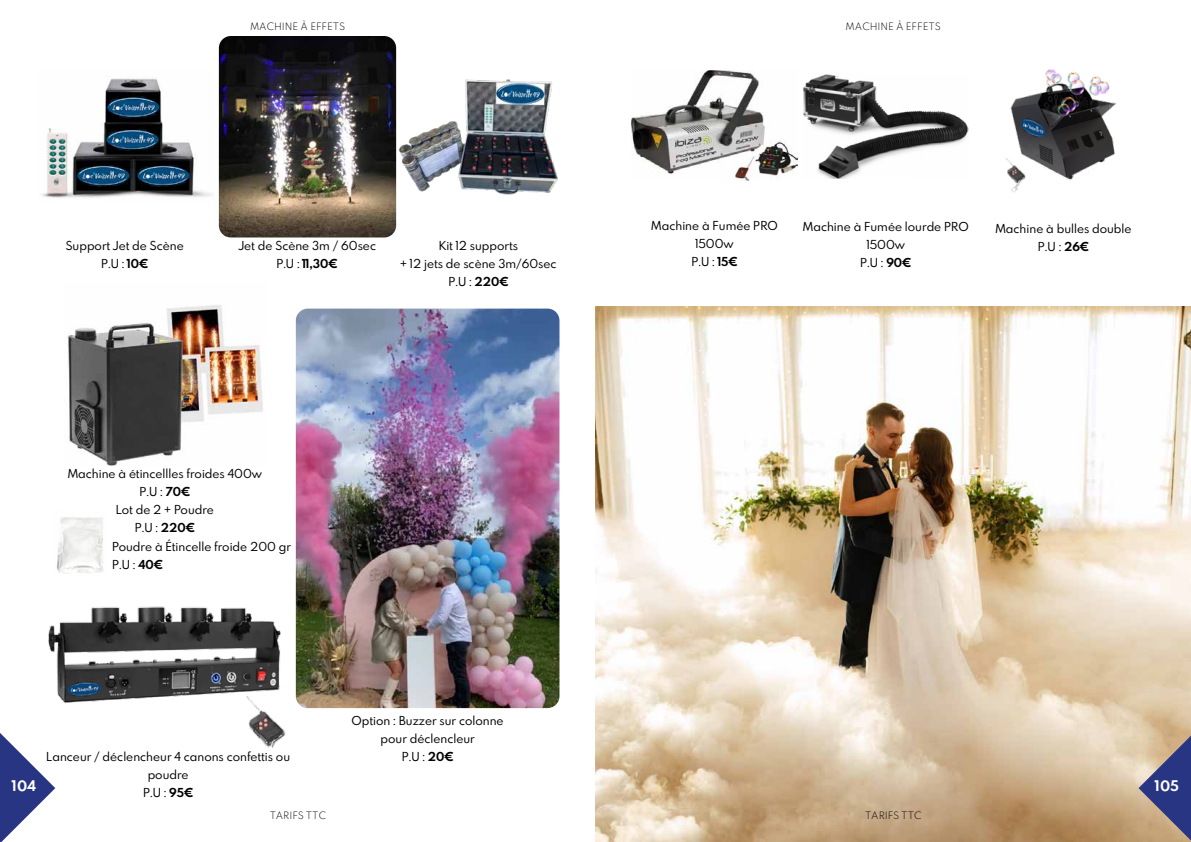
<style>
.page{position:relative;width:1191px;height:842px;background:#fff}
.page>*{position:absolute;margin:0;border:0;box-sizing:border-box;transform-origin:0 0}
.t1{font:700 13px "Spartan";color:#fff}
.t2{font:11px/18px "Spartan MB";color:#000;text-align:center}
.t3{font:300 9px "Spartan";color:#000}
.s1{font-weight:700}
</style>
<div class="page">
<img style="left:803px;top:74px;width:165px;height:104px">
<img style="left:595px;top:306px;width:596px;height:536px">
<svg style="left:0;top:733px;width:55px;height:109px"></svg>
<svg style="left:1138px;top:736px;width:53px;height:104px;background:#7d768a"></svg>
<img style="left:42px;top:78px;width:171px;height:120px">
<img style="left:219px;top:36px;width:177px;height:201px">
<img style="left:631px;top:70px;width:166px;height:110px">
<img style="left:57px;top:517px;width:46px;height:56px">
<img style="left:68px;top:305px;width:195px;height:161px">
<img style="left:398px;top:79px;width:160px;height:115px">
<img style="left:1005px;top:69px;width:111px;height:123px">
<img style="left:36px;top:576px;width:260px;height:171px">
<img style="left:296px;top:309px;width:263px;height:399px">
<p class="t3" style="left:250px;top:20px;width:97px">MACHINE À EFFETS</p>
<p class="t3" style="left:845px;top:20px;width:97px">MACHINE À EFFETS</p>
<p class="t2" style="left:65px;top:236px;width:120px">Support Jet de Scène<br>P.U : <span class="s1">10€</span></p>
<p class="t2" style="left:239px;top:236px;width:139px">Jet de Scène 3m / 60sec<br>P.U : <span class="s1">11,30€</span></p>
<p class="t2" style="left:400px;top:236px;width:158px">Kit 12 supports<br>+ 12 jets de scène 3m/60sec<br>P.U : <span class="s1">220€</span></p>
<p class="t2" style="left:68px;top:465px;width:196px">Machine à étincellles froides 400w<br>P.U : <span class="s1">70€<br></span>Lot de 2 + Poudre<br>P.U : <span class="s1">220€</span></p>
<p class="t2" style="left:112px;top:538px;width:180px;text-align:left">Poudre à Étincelle froide 200 gr<br>P.U : <span class="s1">40€</span></p>
<p class="t2" style="left:651px;top:216px;width:128px">Machine à Fumée PRO<br>1500w<br>P.U : <span class="s1">15€</span></p>
<p class="t2" style="left:803px;top:217px;width:167px">Machine à Fumée lourde PRO<br>1500w<br>P.U : <span class="s1">90€</span></p>
<p class="t2" style="left:995px;top:219px;width:138px">Machine à bulles double<br>P.U : <span class="s1">26€</span></p>
<p class="t2" style="left:352px;top:711px;width:153px">Option : Buzzer sur colonne pour déclencleur<br>P.U : <span class="s1">20€</span></p>
<p class="t2" style="left:46px;top:747px;width:245px">Lanceur / déclencheur 4 canons confettis ou poudre<br>P.U : <span class="s1">95€</span></p>
<p class="t1" style="left:12px;top:776px;width:26px">104</p>
<p class="t1" style="left:1154px;top:776px;width:26px">105</p>
<p class="t3" style="left:270px;top:808px;width:58px">TARIFS TTC</p>
<p class="t3" style="left:865px;top:808px;width:58px">TARIFS TTC</p>
</div>
